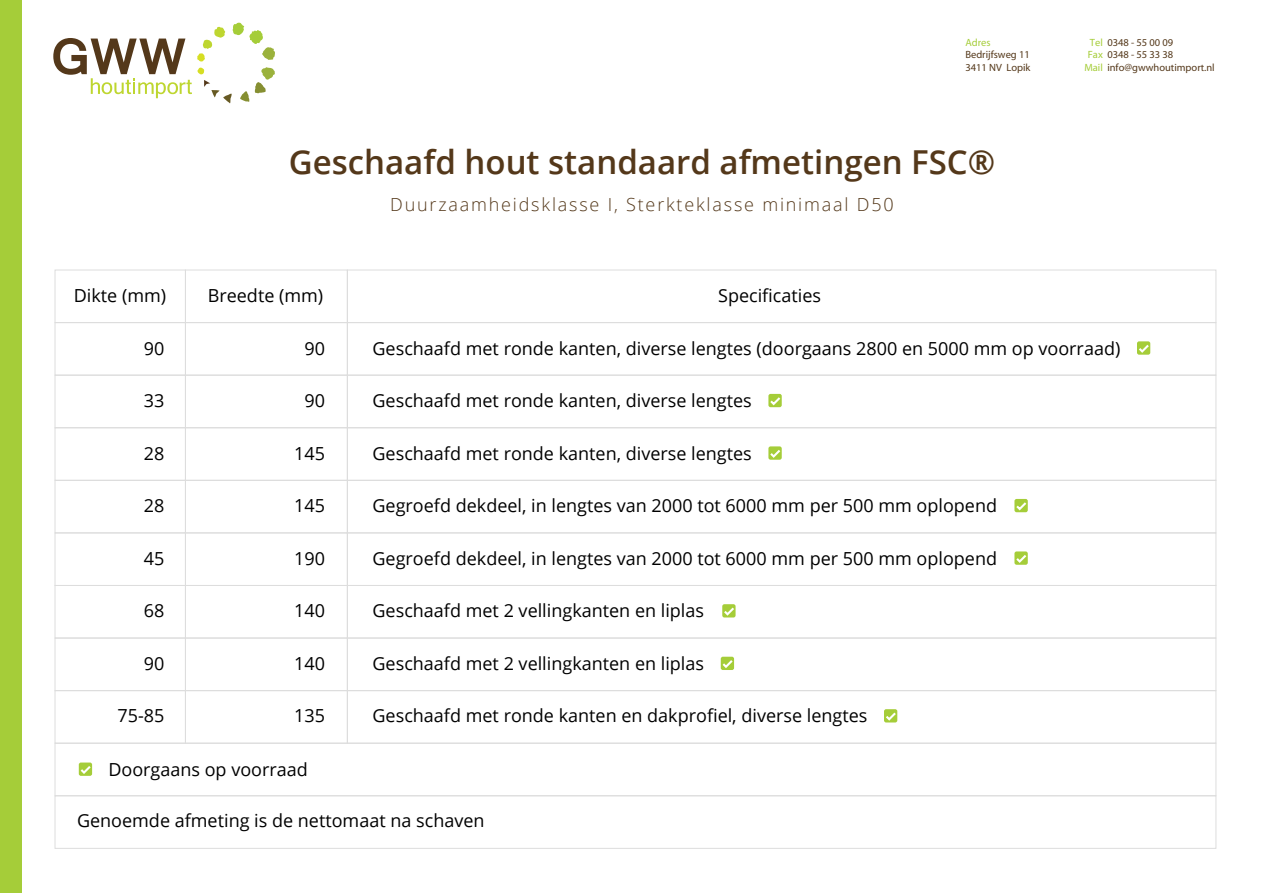
<style>
.page{position:relative;width:1263px;height:893px;background:#fff}
.page>*{position:absolute;margin:0;border:0;box-sizing:border-box;transform-origin:0 0}
.t1{font:600 33px "Open Sans";color:#54381a}
.t2{font:18px "Open Sans";color:#000}
.t3{font:300 18px "Open Sans";letter-spacing:.1em;color:#54381a}
.t4{font:10.5px/12.8px "Myriad";color:#54381a}
.t5{font:10.5px "Myriad";color:#a5cd39}
.s1{color:#a5cd39}
</style>
<div class="page">
<div style="left:0;top:0;width:21px;height:893px;background:#a5cd39"></div>
<svg style="left:53px;top:23px;width:222px;height:80px"></svg>
<div style="left:55px;top:270px;width:131px;height:53px;border:1px solid #ddd"></div>
<div style="left:185px;top:270px;width:163px;height:53px;border:1px solid #ddd"></div>
<div style="left:347px;top:270px;width:869px;height:53px;border:1px solid #ddd"></div>
<div style="left:55px;top:322px;width:131px;height:54px;border:1px solid #ddd"></div>
<div style="left:185px;top:322px;width:163px;height:54px;border:1px solid #ddd"></div>
<div style="left:347px;top:322px;width:869px;height:54px;border:1px solid #ddd"></div>
<div style="left:55px;top:375px;width:131px;height:53px;border:1px solid #ddd"></div>
<div style="left:185px;top:375px;width:163px;height:53px;border:1px solid #ddd"></div>
<div style="left:347px;top:375px;width:869px;height:53px;border:1px solid #ddd"></div>
<div style="left:55px;top:427px;width:131px;height:54px;border:1px solid #ddd"></div>
<div style="left:185px;top:427px;width:163px;height:54px;border:1px solid #ddd"></div>
<div style="left:347px;top:427px;width:869px;height:54px;border:1px solid #ddd"></div>
<div style="left:55px;top:480px;width:131px;height:53px;border:1px solid #ddd"></div>
<div style="left:185px;top:480px;width:163px;height:53px;border:1px solid #ddd"></div>
<div style="left:347px;top:480px;width:869px;height:53px;border:1px solid #ddd"></div>
<div style="left:55px;top:532px;width:131px;height:54px;border:1px solid #ddd"></div>
<div style="left:185px;top:532px;width:163px;height:54px;border:1px solid #ddd"></div>
<div style="left:347px;top:532px;width:869px;height:54px;border:1px solid #ddd"></div>
<div style="left:55px;top:585px;width:131px;height:53px;border:1px solid #ddd"></div>
<div style="left:185px;top:585px;width:163px;height:53px;border:1px solid #ddd"></div>
<div style="left:347px;top:585px;width:869px;height:53px;border:1px solid #ddd"></div>
<div style="left:55px;top:638px;width:131px;height:53px;border:1px solid #ddd"></div>
<div style="left:185px;top:638px;width:163px;height:53px;border:1px solid #ddd"></div>
<div style="left:347px;top:638px;width:869px;height:53px;border:1px solid #ddd"></div>
<div style="left:55px;top:690px;width:131px;height:54px;border:1px solid #ddd"></div>
<div style="left:185px;top:690px;width:163px;height:54px;border:1px solid #ddd"></div>
<div style="left:347px;top:690px;width:869px;height:54px;border:1px solid #ddd"></div>
<svg style="left:54px;top:742px;width:1163px;height:53px"></svg>
<svg style="left:54px;top:795px;width:1163px;height:54px"></svg>
<svg style="left:768px;top:394px;width:14px;height:13px"></svg>
<svg style="left:768px;top:395px;width:14px;height:12px"></svg>
<div style="left:1137px;top:341px;width:13px;height:14px;background:#c6df83;border-radius:2px"></div>
<svg style="left:1137px;top:342px;width:14px;height:12px"></svg>
<svg style="left:1014px;top:499px;width:14px;height:13px"></svg>
<svg style="left:1014px;top:500px;width:14px;height:12px"></svg>
<div style="left:768px;top:446px;width:14px;height:14px;background:#a5cd39;border-radius:2px"></div>
<svg style="left:768px;top:448px;width:14px;height:11px"></svg>
<div style="left:1014px;top:551px;width:14px;height:14px;background:#a5cd39;border-radius:2px"></div>
<svg style="left:1014px;top:553px;width:14px;height:11px"></svg>
<div style="left:79px;top:762px;width:13px;height:14px;background:#a5cd39;border-radius:2px"></div>
<svg style="left:78px;top:764px;width:15px;height:11px"></svg>
<div style="left:721px;top:657px;width:13px;height:13px;background:#a5cd39;border-radius:2px"></div>
<svg style="left:720px;top:658px;width:15px;height:12px"></svg>
<svg style="left:722px;top:605px;width:14px;height:12px"></svg>
<svg style="left:884px;top:710px;width:14px;height:12px"></svg>
<p class="t5" style="left:965px;top:37px;width:27px">Adres</p>
<p class="t4" style="left:965px;top:49px;width:67px">Bedrijfsweg 11<br>3411 NV Lopik</p>
<h1 class="t1" style="left:289px;top:139px;width:708px">Geschaafd hout standaard afmetingen FSC®</h1>
<p class="t3" style="left:390px;top:192px;width:505px">Duurzaamheidsklasse I, Sterkteklasse minimaal D50</p>
<p class="t4" style="left:1090px;top:36px;width:85px"><span class="s1">Tel</span> 0348 - 55 00 09</p>
<p class="t4" style="left:1088px;top:49px;width:87px"><span class="s1">Fax</span> 0348 - 55 33 38</p>
<p class="t4" style="left:1084px;top:62px;width:132px"><span class="s1">Mail</span> info@gwwhoutimport.nl</p>
<p class="t2" style="left:208px;top:283px;width:117px">Breedte (mm)</p>
<p class="t2" style="left:718px;top:283px;width:104px">Specificaties</p>
<p class="t2" style="left:74px;top:283px;width:94px">Dikte (mm)</p>
<p class="t2" style="left:144px;top:336px;width:22px">90</p>
<p class="t2" style="left:372px;top:336px;width:749px">Geschaafd met ronde kanten, diverse lengtes (doorgaans 2800 en 5000 mm op voorraad)</p>
<p class="t2" style="left:372px;top:388px;width:381px">Geschaafd met ronde kanten, diverse lengtes</p>
<p class="t2" style="left:372px;top:441px;width:381px">Geschaafd met ronde kanten, diverse lengtes</p>
<p class="t2" style="left:372px;top:493px;width:626px">Gegroefd dekdeel, in lengtes van 2000 tot 6000 mm per 500 mm oplopend</p>
<p class="t2" style="left:372px;top:546px;width:626px">Gegroefd dekdeel, in lengtes van 2000 tot 6000 mm per 500 mm oplopend</p>
<p class="t2" style="left:372px;top:598px;width:333px">Geschaafd met 2 vellingkanten en liplas</p>
<p class="t2" style="left:372px;top:651px;width:333px">Geschaafd met 2 vellingkanten en liplas</p>
<p class="t2" style="left:372px;top:703px;width:496px">Geschaafd met ronde kanten en dakprofiel, diverse lengtes</p>
<p class="t2" style="left:108px;top:757px;width:201px">Doorgaans op voorraad</p>
<p class="t2" style="left:77px;top:808px;width:409px">Genoemde afmeting is de nettomaat na schaven</p>
<p class="t2" style="left:304px;top:336px;width:22px">90</p>
<p class="t2" style="left:304px;top:388px;width:22px">90</p>
<p class="t2" style="left:294px;top:441px;width:32px">145</p>
<p class="t2" style="left:294px;top:493px;width:32px">145</p>
<p class="t2" style="left:294px;top:546px;width:32px">190</p>
<p class="t2" style="left:294px;top:598px;width:32px">140</p>
<p class="t2" style="left:294px;top:651px;width:32px">140</p>
<p class="t2" style="left:294px;top:703px;width:32px">135</p>
<p class="t2" style="left:144px;top:388px;width:22px">33</p>
<p class="t2" style="left:144px;top:441px;width:22px">28</p>
<p class="t2" style="left:144px;top:493px;width:22px">28</p>
<p class="t2" style="left:144px;top:546px;width:22px">45</p>
<p class="t2" style="left:144px;top:598px;width:22px">68</p>
<p class="t2" style="left:144px;top:651px;width:22px">90</p>
<p class="t2" style="left:118px;top:703px;width:48px">75-85</p>
</div>
